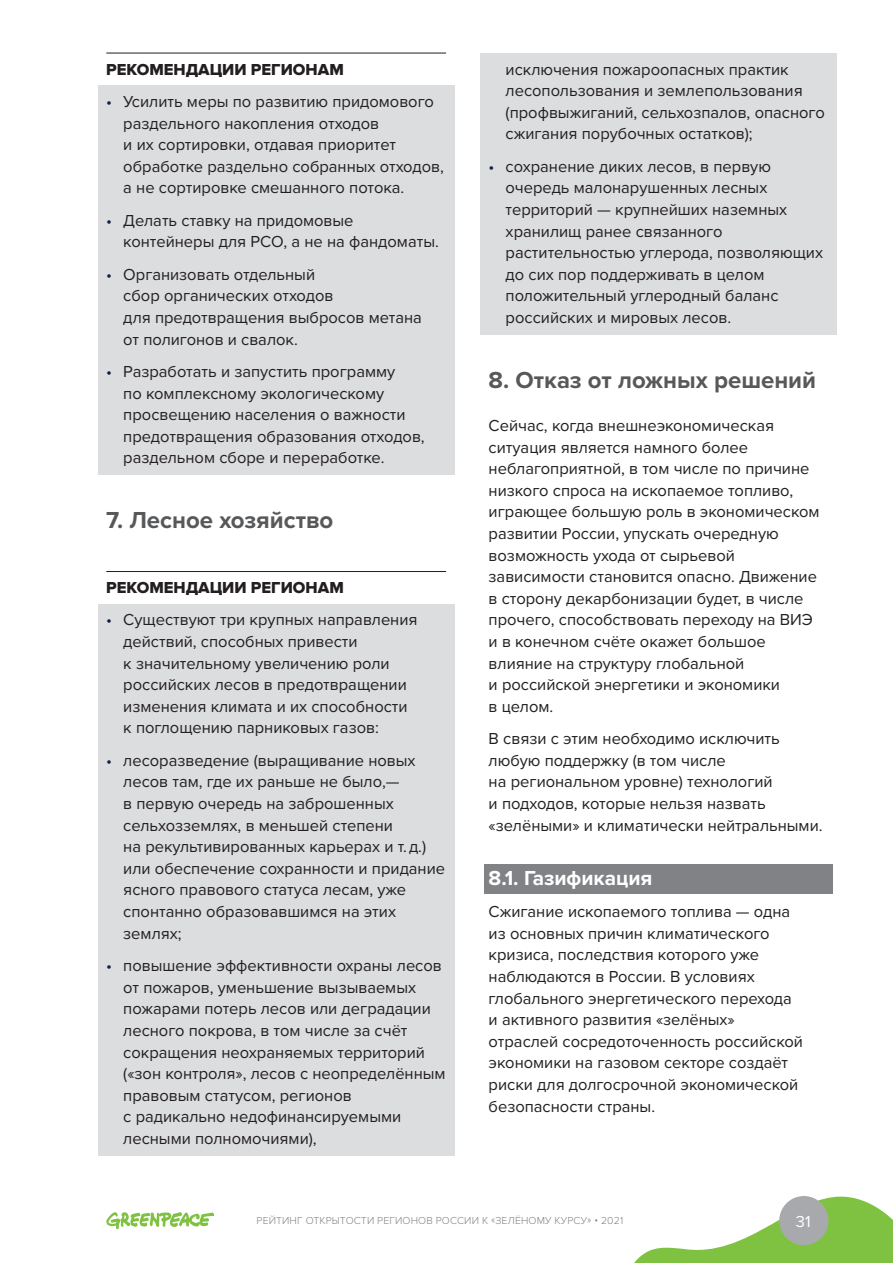
<style>
.page{position:relative;width:893px;height:1263px;background:#fff}
.page>*{position:absolute;margin:0;border:0;box-sizing:border-box;transform-origin:0 0}
.header_2_2{font:700 24px "Proxima Nova";color:#57585a}
.subheader_2{font:700 21px "Proxima Nova";color:#fff}
.main{font:16.5px/21.6px "Proxima Nova";color:#231f20}
.rec_1{font:16.5px "Proxima Nova Extrabld";color:#231f20}
.t1{font:16.5px "Proxima Nova";color:#fff}
.t2{font:300 10.5px "Proxima Nova";letter-spacing:.01em;color:#808285}
.s1{color:#101f46}
</style>
<div class="page">
<hr style="left:106px;top:53px;width:340px;height:1px;background:#231f20">
<div style="left:98px;top:85px;width:357px;height:120px;background:#dcdddf"></div>
<div style="left:98px;top:204px;width:357px;height:55px;background:#dcdddf"></div>
<div style="left:98px;top:258px;width:357px;height:99px;background:#dcdddf"></div>
<div style="left:98px;top:355px;width:357px;height:120px;background:#dcdddf"></div>
<hr style="left:106px;top:571px;width:340px;height:1px;background:#231f20">
<div style="left:98px;top:604px;width:357px;height:141px;background:#dcdddf"></div>
<div style="left:98px;top:744px;width:357px;height:207px;background:#dcdddf"></div>
<div style="left:98px;top:949px;width:357px;height:207px;background:#dcdddf"></div>
<div style="left:480px;top:53px;width:357px;height:98px;background:#dcdddf"></div>
<div style="left:480px;top:150px;width:357px;height:185px;background:#dcdddf"></div>
<div style="left:484px;top:864px;width:349px;height:29px;background:#808285"></div>
<svg style="left:634px;top:1196px;width:259px;height:67px"></svg>
<div style="left:779px;top:1196px;width:49px;height:49px;background:#a8a9ad;border-radius:50%"></div>
<svg style="left:106px;top:1212px;width:108px;height:17px"></svg>
<p class="rec_1" style="left:106px;top:60px;width:239px">РЕКОМЕНДАЦИИ РЕГИОНАМ</p>
<p class="main" style="left:123px;top:90px;width:322px;text-indent:-17px"><span class="s1">•</span> Усилить меры по развитию придомового раздельного накопления отходов<br>и их сортировки, отдавая приоритет обработке раздельно собранных отходов, а не сортировке смешанного потока.</p>
<p class="main" style="left:123px;top:209px;width:317px;text-indent:-17px"><span class="s1">•</span> Делать ставку на придомовые контейнеры для РСО, а не на фандоматы.</p>
<p class="main" style="left:123px;top:263px;width:300px;text-indent:-17px"><span class="s1">•</span> Организовать отдельный<br>сбор органических отходов<br>для предотвращения выбросов метана от полигонов и свалок.</p>
<p class="main" style="left:123px;top:360px;width:303px;text-indent:-17px"><span class="s1">•</span> Разработать и запустить программу<br>по комплексному экологическому просвещению населения о важности предотвращения образования отходов, раздельном сборе и переработке.</p>
<p class="header_2_2" style="left:106px;top:502px;width:228px">7. Лесное хозяйство</p>
<p class="rec_1" style="left:106px;top:578px;width:239px">РЕКОМЕНДАЦИИ РЕГИОНАМ</p>
<p class="main" style="left:123px;top:608px;width:296px;text-indent:-17px"><span class="s1">•</span> Существуют три крупных направления действий, способных привести<br>к значительному увеличению роли российских лесов в предотвращении изменения климата и их способности к поглощению парниковых газов:</p>
<p class="main" style="left:123px;top:749px;width:323px;text-indent:-17px"><span class="s1">•</span> лесоразведение (выращивание новых лесов там, где их раньше не было,—<br>в первую очередь на заброшенных сельхозземлях, в меньшей степени<br>на рекультивированных карьерах и т. д.) или обеспечение сохранности и придание ясного правового статуса лесам, уже спонтанно образовавшимся на этих землях;</p>
<p class="main" style="left:123px;top:954px;width:324px;text-indent:-17px"><span class="s1">•</span> повышение эффективности охраны лесов от пожаров, уменьшение вызываемых пожарами потерь лесов или деградации лесного покрова, в том числе за счёт сокращения неохраняемых территорий («зон контроля», лесов с неопределённым правовым статусом, регионов<br>с радикально недофинансируемыми лесными полномочиями),</p>
<p class="main" style="left:506px;top:58px;width:321px">исключения пожароопасных практик лесопользования и землепользования (профвыжиганий, сельхозпалов, опасного сжигания порубочных остатков);</p>
<p class="main" style="left:506px;top:155px;width:319px;text-indent:-17px"><span class="s1">•</span> сохранение диких лесов, в первую очередь малонарушенных лесных территорий — крупнейших наземных хранилищ ранее связанного растительностью углерода, позволяющих до сих пор поддерживать в целом положительный углеродный баланс российских и мировых лесов.</p>
<p class="header_2_2" style="left:489px;top:362px;width:329px">8. Отказ от ложных решений</p>
<p class="main" style="left:489px;top:414px;width:333px">Сейчас, когда внешнеэкономическая ситуация является намного более неблагоприятной, в том числе по причине низкого спроса на ископаемое топливо, играющее большую роль в экономическом развитии России, упускать очередную возможность ухода от сырьевой зависимости становится опасно. Движение в сторону декарбонизации будет, в числе прочего, способствовать переходу на ВИЭ и в конечном счёте окажет большое влияние на структуру глобальной<br>и российской энергетики и экономики<br>в целом.</p>
<p class="main" style="left:489px;top:727px;width:335px">В связи с этим необходимо исключить любую поддержку (в том числе<br>на региональном уровне) технологий<br>и подходов, которые нельзя назвать «зелёными» и климатически нейтральными.</p>
<p class="subheader_2" style="left:489px;top:862px;width:165px">8.1. Газификация</p>
<p class="main" style="left:489px;top:900px;width:316px">Сжигание ископаемого топлива — одна из основных причин климатического кризиса, последствия которого уже наблюдаются в России. В условиях глобального энергетического перехода и активного развития «зелёных» отраслей сосредоточенность российской экономики на газовом секторе создаёт риски для долгосрочной экономической безопасности страны.</p>
<p class="t2" style="left:257px;top:1214px;width:368px">РЕЙТИНГ ОТКРЫТОСТИ РЕГИОНОВ РОССИИ К «ЗЕЛЁНОМУ КУРСУ» • 2021</p>
<p class="t1" style="left:796px;top:1209px;width:16px">31</p>
</div>
